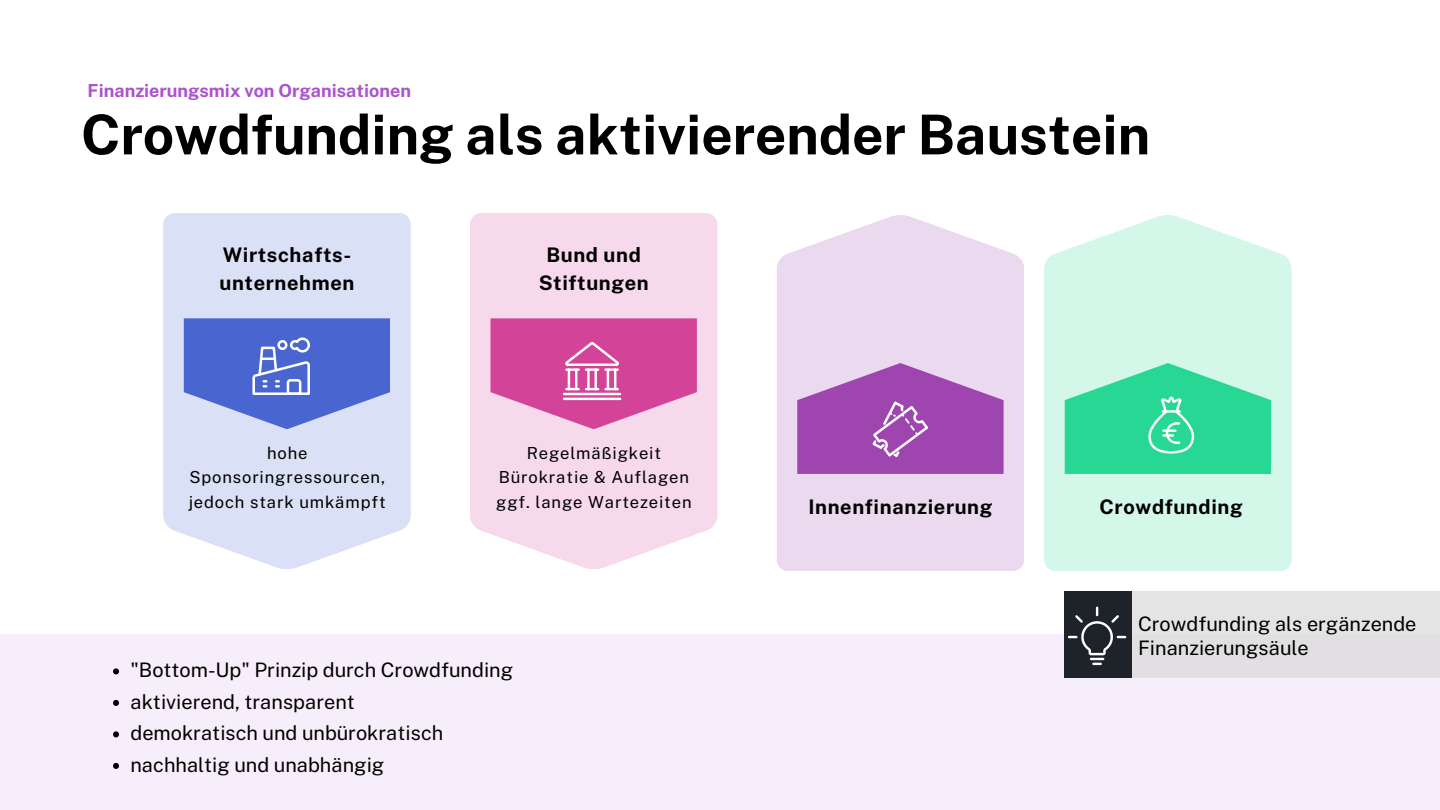
<style>
.page{position:relative;width:1440px;height:810px;background:#fff}
.page>*{position:absolute;margin:0;border:0;box-sizing:border-box;transform-origin:0 0}
.t1{font:700 55px "Public Sans";color:#000}
.t2{font:700 20.1px/27.8px "Public Sans";letter-spacing:.03em;color:#000;text-align:center}
.t3{font:20px/23.2px "Public Sans";color:#000}
.t4{font:700 18px "Public Sans";color:#ab52cc}
.t5{font:16.6px/24.8px "Public Sans";letter-spacing:.05em;color:#000;text-align:center}
</style>
<div class="page">
<svg style="left:163px;top:213px;width:248px;height:356px;background:#dce2f5"></svg>
<svg style="left:470px;top:213px;width:247px;height:356px;background:#f6dbeb"></svg>
<svg style="left:777px;top:215px;width:247px;height:356px;background:#ecdcf0"></svg>
<svg style="left:184px;top:318px;width:206px;height:111px;background:#6880d7"></svg>
<svg style="left:491px;top:318px;width:206px;height:111px;background:#da65ab"></svg>
<div style="left:0;top:635px;width:1440px;height:175px;background:#f6eefa"></div>
<div style="left:1126px;top:591px;width:314px;height:87px;background:#e1dfe2"></div>
<div style="left:1064px;top:591px;width:68px;height:87px;background:#1d2329"></div>
<svg style="left:1069px;top:608px;width:56px;height:57px"></svg>
<svg style="left:1044px;top:215px;width:247px;height:356px;background:#d6f7ea"></svg>
<svg style="left:1065px;top:363px;width:206px;height:111px;background:#49dea4"></svg>
<svg style="left:797px;top:363px;width:207px;height:111px;background:#ae62bb"></svg>
<svg style="left:113px;top:668px;width:6px;height:6px"></svg>
<svg style="left:113px;top:700px;width:6px;height:6px"></svg>
<svg style="left:113px;top:731px;width:6px;height:6px"></svg>
<svg style="left:113px;top:763px;width:6px;height:6px"></svg>
<h1 class="t4" style="left:88px;top:80px;width:325px">Finanzierungsmix von Organisationen</h1>
<h4 class="t1" style="left:81px;top:102px;width:1071px">Crowdfunding als aktivierender Baustein</h4>
<h2 class="t2" style="left:223px;top:241px;width:130px">Wirtschafts-</h2>
<p class="t2" style="left:220px;top:269px;width:136px">unternehmen</p>
<p class="t2" style="left:539px;top:241px;width:112px">Bund und<br>Stiftungen</p>
<p class="t5" style="left:189px;top:440px;width:198px">hohe<br>Sponsoringressourcen, jedoch stark umkämpft</p>
<p class="t5" style="left:527px;top:440px;width:136px">Regelmäßigkeit</p>
<p class="t5" style="left:499px;top:465px;width:192px">Bürokratie &amp; Auflagen</p>
<p class="t5" style="left:496px;top:490px;width:197px">ggf. lange Wartezeiten</p>
<p class="t3" style="left:130px;top:659px;width:384px">"Bottom-Up" Prinzip durch Crowdfunding</p>
<p class="t3" style="left:130px;top:690px;width:226px">aktivierend, transparent</p>
<p class="t3" style="left:130px;top:722px;width:314px">demokratisch und unbürokratisch</p>
<p class="t3" style="left:130px;top:753px;width:255px">nachhaltig und unabhängig</p>
<p class="t2" style="left:808px;top:493px;width:186px">Innenfinanzierung</p>
<p class="t2" style="left:1100px;top:493px;width:145px">Crowdfunding</p>
<p class="t3" style="left:1138px;top:612px;width:280px">Crowdfunding als ergänzende<br>Finanzierungsäule</p>
</div>
